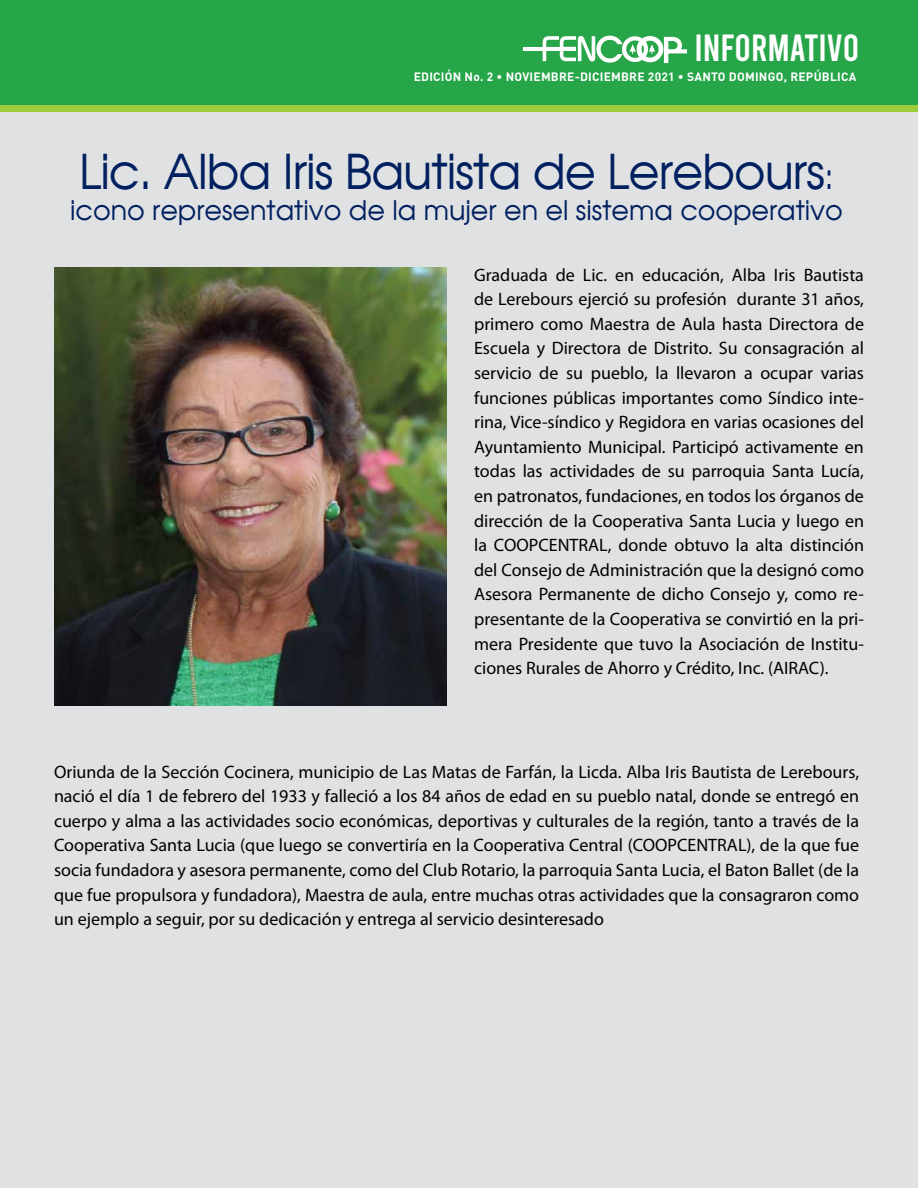
<style>
.page{position:relative;width:918px;height:1188px;background:#fff}
.page>*{position:absolute;margin:0;border:0;box-sizing:border-box;transform-origin:0 0}
.t1{font:48px "Avalon Plain";letter-spacing:-.02em;color:#002060}
.t2{font:37.65px "Bebas";color:#fff}
.t3{font:27px "Avalon Plain";color:#002060}
.t4{font:18px/24.6px "Myriad Pro";color:#000;text-align:justify}
.t5{font:700 12px "DIN";letter-spacing:.02em;color:#fff}
.s1{font-size:36px}
</style>
<div class="page">
<div style="left:0;top:0;width:918px;height:105px;background:#27a549"></div>
<div style="left:0;top:105px;width:918px;height:8px;background:#9ccb3b"></div>
<hr style="left:523px;top:47px;width:53px;height:4px;background:#fff">
<svg style="left:543px;top:35px;width:144px;height:29px"></svg>
<div style="left:0;top:112px;width:918px;height:1076px;background:#e0e1e2"></div>
<img style="left:54px;top:267px;width:393px;height:439px">
<h2 class="t2" style="left:694px;top:29px;width:166px">INFORMATIVO</h2>
<p class="t5" style="left:414px;top:69px;width:444px">EDICIÓN No. 2 • NOVIEMBRE-DICIEMBRE 2021 • SANTO DOMINGO, REPÚBLICA</p>
<h1 class="t1" style="left:79px;top:142px;width:756px">Lic. Alba Iris Bautista de Lerebours<span class="s1">:</span></h1>
<h3 class="t3" style="left:70px;top:194px;width:774px">icono representativo de la mujer en el sistema cooperativo</h3>
<p class="t4" style="left:474px;top:262px;width:391px">Graduada de Lic. en educación, Alba Iris Bautista de Lerebours ejerció su profesión durante 31 años, primero como Maestra de Aula hasta Directora de Escuela y Directora de Distrito. Su consagración al servicio de su pueblo, la llevaron a ocupar varias funciones públicas importantes como Síndico inte&shy;rina, Vice-síndico y Regidora en varias ocasiones del Ayuntamiento Municipal. Participó activamente en todas las actividades de su parroquia Santa Lucía, en patronatos, fundaciones, en todos los órganos de dirección de la Cooperativa Santa Lucia y luego en la COOPCENTRAL, donde obtuvo la alta distinción del Consejo de Administración que la designó como Asesora Permanente de dicho Consejo y, como re&shy;presentante de la Cooperativa se convirtió en la pri&shy;mera Presidente que tuvo la Asociación de Institu&shy;ciones Rurales de Ahorro y Crédito, Inc. (AIRAC).</p>
<p class="t4" style="left:54px;top:759px;width:807px">Oriunda de la Sección Cocinera, municipio de Las Matas de Farfán, la Licda. Alba Iris Bautista de Lerebours, nació el día 1 de febrero del 1933 y falleció a los 84 años de edad en su pueblo natal, donde se entregó en cuerpo y alma a las actividades socio económicas, deportivas y culturales de la región, tanto a través de la Cooperativa Santa Lucia (que luego se convertiría en la Cooperativa Central (COOPCENTRAL), de la que fue socia fundadora y asesora permanente, como del Club Rotario, la parroquia Santa Lucia, el Baton Ballet (de la que fue propulsora y fundadora), Maestra de aula, entre muchas otras actividades que la consagraron como un ejemplo a seguir, por su dedicación y entrega al servicio desinteresado</p>
</div>
